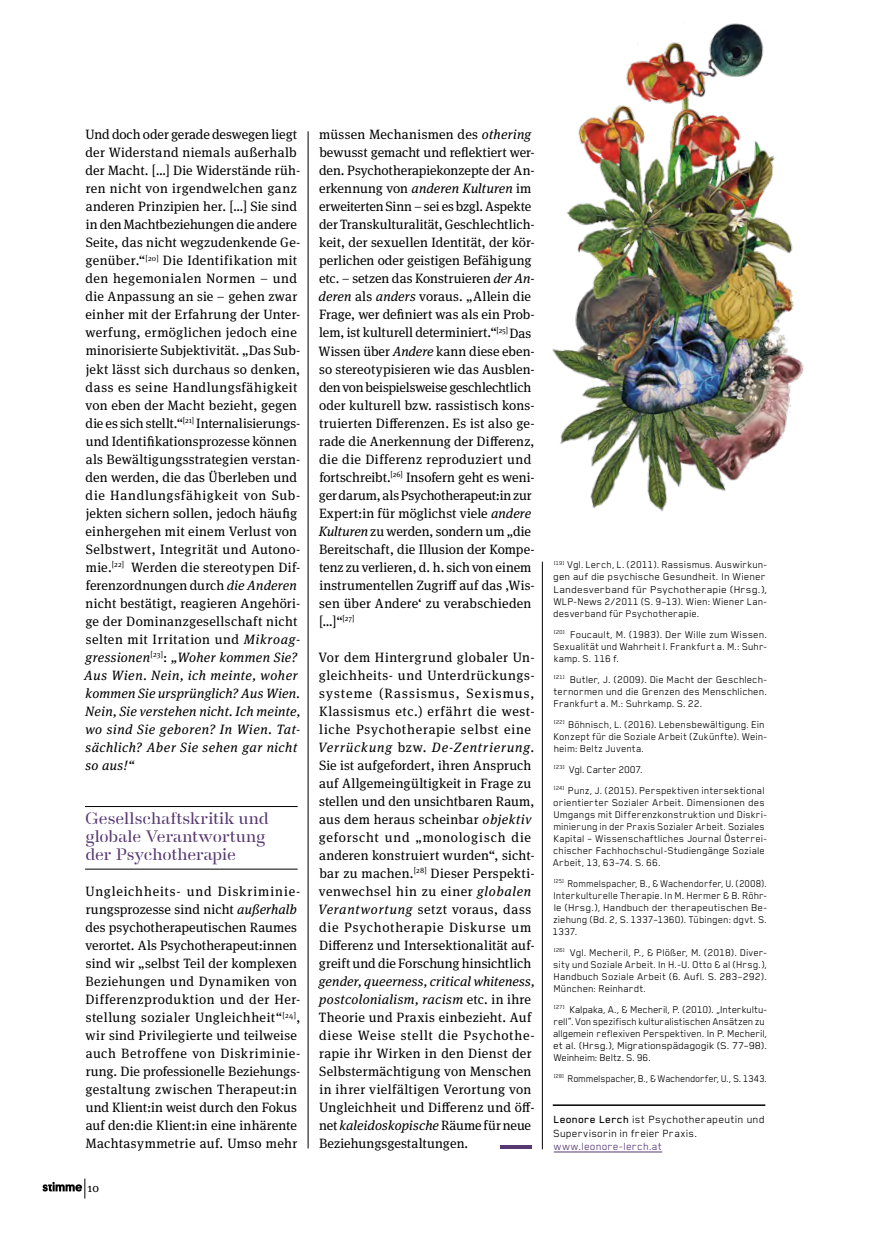
<style>
.page{position:relative;width:893px;height:1234px;background:#fff}
.page>*{position:absolute;margin:0;border:0;box-sizing:border-box;transform-origin:0 0}
.t1{font:500 16.5px/18px "A Danmark";letter-spacing:.005em;color:#573870}
.t2{font:13.5px/18px "Meta Serif Pro";letter-spacing:.015em;color:#000}
.t3{font:12px/13.5px "Blender Pro";letter-spacing:.02em;color:#000}
.t4{font:12px "Blender Pro";letter-spacing:.02em;color:#573870}
.t5{font:12px "Meta Serif Pro";color:#000}
.t6{font:11.25px/12px "Blender Pro";letter-spacing:.01em;color:#000}
.t7{font:11.25px/12px "Blender Pro";letter-spacing:.01em;color:#000;text-align:justify;scale:.94 1}
.t8{font:11.25px "Blender Pro";letter-spacing:.01em;color:#000;scale:.95 1}
.s1{font-style:italic}
.s2{font-weight:500}
</style>
<div class="page">
<img style="left:552px;top:23px;width:252px;height:489px">
<svg style="left:43px;top:1178px;width:42px;height:20px"></svg>
<hr style="left:308px;top:131px;width:1px;height:1017px;background:#000">
<hr style="left:542px;top:561px;width:1px;height:587px;background:#000">
<hr style="left:554px;top:1151px;width:108px;height:1px;background:#573870">
<hr style="left:553px;top:1104px;width:212px;height:1px;background:#000">
<svg style="left:500px;top:1145px;width:31px;height:3px"></svg>
<hr style="left:85px;top:868px;width:213px;height:1px;background:#000">
<hr style="left:85px;top:806px;width:213px;height:1px;background:#000">
<p class="t2" style="left:84px;top:125px;width:218px">Und doch oder gerade deswegen liegt der Widerstand niemals außerhalb der Macht. […] Die Widerstände rüh&shy;ren nicht von irgendwelchen ganz anderen Prinzipien her. […] Sie sind in den Machtbeziehungen die andere Seite, das nicht wegzudenkende Ge&shy;genüber.“<sup>[20]</sup> Die Identifikation mit den hegemonialen Normen – und die Anpassung an sie – gehen zwar einher mit der Erfahrung der Unter&shy;werfung, ermöglichen jedoch eine minorisierte Subjektivität. „Das Sub&shy;jekt lässt sich durchaus so denken, dass es seine Handlungsfähigkeit von eben der Macht bezieht, gegen die es sich stellt.“<sup>[21]</sup> Internalisierungs&shy;und Identifikationsprozesse können als Bewältigungsstrategien verstan&shy;den werden, die das Überleben und die Handlungsfähigkeit von Sub&shy;jekten sichern sollen, jedoch häufig einhergehen mit einem Verlust von Selbstwert, Integrität und Autono&shy;mie.<sup>[22]</sup> Werden die stereotypen Dif&shy;ferenzordnungen durch <span class="s1">die Anderen </span>nicht bestätigt, reagieren Angehöri&shy;ge der Dominanzgesellschaft nicht selten mit Irritation und <span class="s1">Mikroag&shy;gressionen</span><sup>[23]</sup>: <span class="s1">„Woher kommen Sie?<br>Aus Wien. Nein, ich meinte, woher kommen Sie ursprünglich? Aus Wien.<br>Nein, Sie verstehen nicht. Ich meinte, wo sind Sie geboren? In Wien. Tat&shy;sächlich? Aber Sie sehen gar nicht so aus!“</span></p>
<p class="t1" style="left:85px;top:809px;width:185px">Gesellschaftskritik und globale Verantwortung der Psychotherapie</p>
<p class="t2" style="left:85px;top:881px;width:217px">Ungleichheits- und Diskriminie&shy;rungsprozesse sind nicht <span class="s1">außerhalb </span>des psychotherapeutischen Raumes verortet. Als Psychotherapeut:innen sind wir „selbst Teil der komplexen Beziehungen und Dynamiken von Differenzproduktion und der Her&shy;stellung sozialer Ungleichheit“<sup>[24]</sup>, wir sind Privilegierte und teilweise auch Betroffene von Diskriminie&shy;rung. Die professionelle Beziehungs&shy;gestaltung zwischen Therapeut:in und Klient:in weist durch den Fokus auf den:die Klient:in eine inhärente Machtasymmetrie auf. Umso mehr</p>
<p class="t5" style="left:88px;top:1178px;width:13px">10</p>
<p class="t2" style="left:319px;top:125px;width:218px">müssen Mechanismen des <span class="s1">othering </span>bewusst gemacht und reflektiert wer&shy;den. Psychotherapiekonzepte der An&shy;erkennung von <span class="s1">anderen Kulturen</span> im erweiterten Sinn – sei es bzgl. Aspekte der Transkulturalität, Geschlechtlich&shy;keit, der sexuellen Identität, der kör&shy;perlichen oder geistigen Befähigung etc. – setzen das Konstruieren <span class="s1">der An&shy;deren</span> als <span class="s1">anders</span> voraus. „Allein die Frage, wer definiert was als ein Prob&shy;lem, ist kulturell determiniert.“<sup>[25]</sup> Das Wissen über <span class="s1">Andere</span> kann diese eben&shy;so stereotypisieren wie das Ausblen&shy;den von beispielsweise geschlechtlich oder kulturell bzw. rassistisch kons&shy;truierten Differenzen. Es ist also ge&shy;rade die Anerkennung der Differenz, die die Differenz reproduziert und fortschreibt.<sup>[26]</sup> Insofern geht es weni&shy;ger darum, als Psychotherapeut:in zur Expert:in für möglichst viele <span class="s1">andere Kulturen</span> zu werden, sondern um „die Bereitschaft, die Illusion der Kompe&shy;tenz zu verlieren, d. h. sich von einem instrumentellen Zugriff auf das ‚Wis&shy;sen über Andere‘ zu verabschieden […]“<sup>[27]</sup></p>
<p class="t2" style="left:318px;top:647px;width:218px">Vor dem Hintergrund globaler Un&shy;gleichheits- und Unterdrückungs&shy;systeme (Rassismus, Sexismus, Klassismus etc.) erfährt die west&shy;liche Psychotherapie selbst eine <span class="s1">Verrückung</span> bzw. <span class="s1">De-Zentrierung.<br></span>Sie ist aufgefordert, ihren Anspruch auf Allgemeingültigkeit in Frage zu stellen und den unsichtbaren Raum, aus dem heraus scheinbar <span class="s1">objektiv </span>geforscht und „monologisch die anderen konstruiert wurden“, sicht&shy;bar zu machen.<sup>[28]</sup> Dieser Perspekti&shy;venwechsel hin zu einer <span class="s1">globalen Verantwortung</span> setzt voraus, dass die Psychotherapie Diskurse um Differenz und Intersektionalität auf&shy;greift und die Forschung hinsichtlich</p>
<p class="t2" style="left:319px;top:971px;width:217px"><span class="s1">gender, queerness, critical whiteness, postcolonialism, racism</span> etc. in ihre Theorie und Praxis einbezieht. Auf diese Weise stellt die Psychothe&shy;rapie ihr Wirken in den Dienst der Selbstermächtigung von Menschen in ihrer vielfältigen Verortung von Ungleichheit und Differenz und öff&shy;net <span class="s1">kaleidoskopische</span> Räume für neue Beziehungsgestaltungen.</p>
<p class="t6" style="left:553px;top:558px;width:216px"><sup>[19]</sup> Vgl. Lerch, L. (2011). Rassismus. Auswirkun&shy;gen auf die psychische Gesundheit. In Wiener Landesverband für Psychotherapie (Hrsg.), WLP-News 2/2011 (S. 9–13). Wien: Wiener Lan&shy;desverband für Psychotherapie.</p>
<p class="t6" style="left:553px;top:627px;width:216px;text-align:justify"><sup>[20]</sup> Foucault, M. (1983). Der Wille zum Wissen.<br>Sexualität und Wahrheit I. Frankfurt a. M.: Suhr&shy;kamp. S. 116 f.</p>
<p class="t6" style="left:554px;top:672px;width:215px;text-align:justify"><sup>[21]</sup> Butler, J. (2009). Die Macht der Geschlech&shy;ternormen und die Grenzen des Menschlichen.<br>Frankfurt a. M.: Suhrkamp. S. 22.</p>
<p class="t6" style="left:554px;top:717px;width:215px"><sup>[22]</sup> Böhnisch, L. (2016). Lebensbewältigung. Ein<br>Konzept für die Soziale Arbeit (Zukünfte). Wein&shy;heim: Beltz Juventa.</p>
<p class="t6" style="left:554px;top:758px;width:212px;line-height:21px"><sup>[23]</sup> Vgl. Carter 2007.<br><sup>[24]</sup> Punz, J. (2015). Perspektiven intersektional</p>
<p class="t6" style="left:553px;top:795px;width:216px">orientierter Sozialer Arbeit. Dimensionen des Umgangs mit Differenzkonstruktion und Diskri&shy;minierung in der Praxis Sozialer Arbeit. Soziales Kapital – Wissenschaftliches Journal Österrei&shy;chischer Fachhochschul-Studiengänge Soziale Arbeit, 13, 63–74. S. 66.</p>
<p class="t7" style="left:553px;top:876px;width:230px"><sup>[25]</sup> Rommelspacher, B., &amp; Wachendorfer, U. (2008).<br>Interkulturelle Therapie. In M. Hermer &amp; B. Röhr&shy;le (Hrsg.), Handbuch der therapeutischen Be&shy;ziehung (Bd. 2, S. 1337–1360). Tübingen: dgvt. S.<br>1337.</p>
<p class="t6" style="left:553px;top:945px;width:216px;text-align:justify"><sup>[26]</sup> Vgl. Mecheril, P., &amp; Plößer, M. (2018). Diver&shy;sity und Soziale Arbeit. In H.-U. Otto &amp; al (Hrsg.), Handbuch Soziale Arbeit (6. Aufl. S. 283–292).<br>München: Reinhardt.</p>
<p class="t6" style="left:553px;top:1002px;width:216px"><sup>[27]</sup> Kalpaka, A., &amp; Mecheril, P. (2010). „Interkultu&shy;rell“. Von spezifisch kulturalistischen Ansätzen zu allgemein reflexiven Perspektiven. In P. Mecheril, et al. (Hrsg.), Migrationspädagogik (S. 77–98).<br>Weinheim: Beltz. S. 96.</p>
<p class="t8" style="left:554px;top:1072px;width:226px"><sup>[28]</sup> Rommelspacher, B., &amp; Wachendorfer, U., S. 1343.</p>
<p class="t3" style="left:553px;top:1112px;width:213px"><span class="s2">Leonore Lerch</span> ist Psychotherapeutin und<br>Supervisorin in freier Praxis.</p>
<p class="t4" style="left:554px;top:1139px;width:110px">www.leonore-lerch.at</p>
</div>
